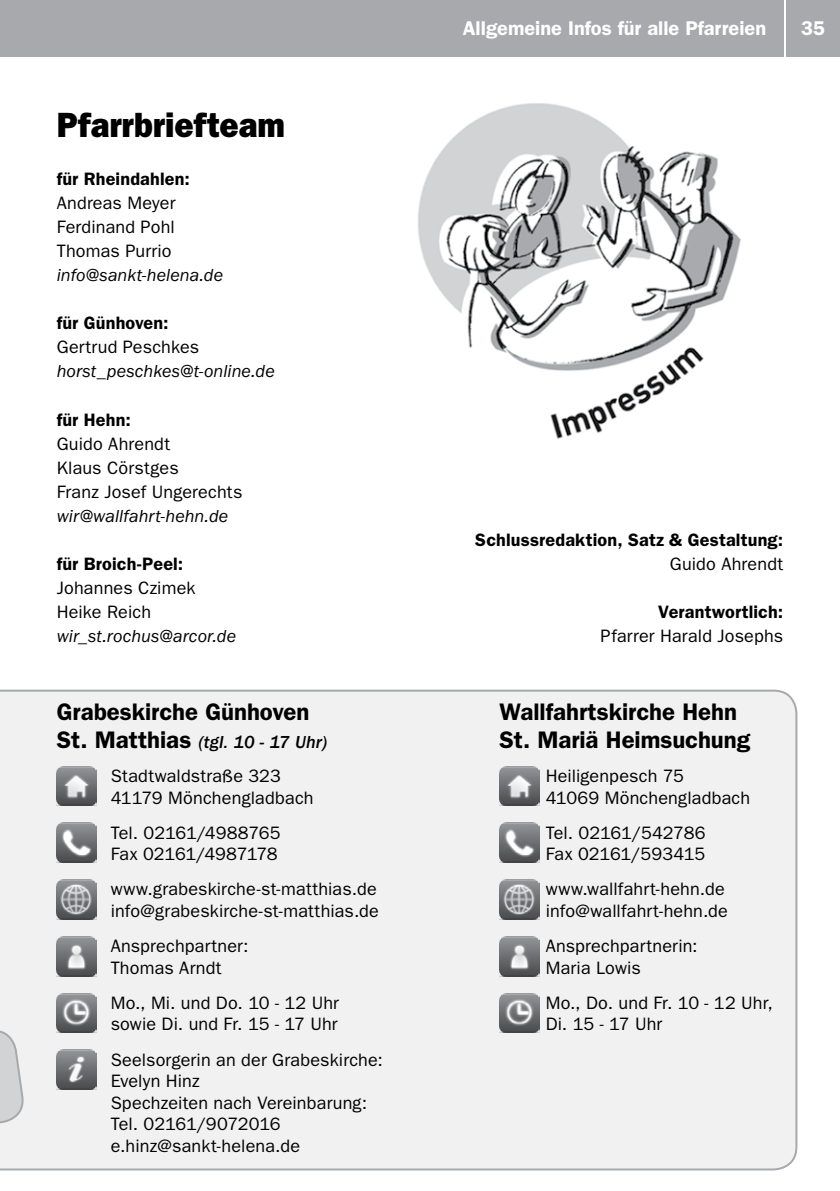
<style>
.page{position:relative;width:840px;height:1191px;background:#fff}
.page>*{position:absolute;margin:0;border:0;box-sizing:border-box;transform-origin:0 0}
.t1{font:800 35.2px "Franklin Gothic LT";color:#000;scale:.91 1}
.t2{font:600 24px/28.8px "Franklin Gothic LT";color:#000}
.t3{font:600 20px "Franklin Gothic LT";color:#fff}
.t4{font:18px/21.6px "Franklin Gothic LT";letter-spacing:.01em;color:#000}
.t5{font:600 18px "Franklin Gothic LT";letter-spacing:.01em;color:#000}
.t6{font:italic 18px "Franklin Gothic LT";letter-spacing:.005em;color:#000}
.t7{font:18px/21.6px "Franklin Gothic LT";letter-spacing:-.01em;color:#000}
.t8{font:italic 500 18px "Franklin Gothic LT";letter-spacing:.005em;color:#000}
.s1{font-weight:600;font-style:normal;font-size:24px}
</style>
<div class="page">
<div style="left:0;top:0;width:782px;height:57px;background:#a7a9ac"></div>
<div style="left:785px;top:0;width:54px;height:57px;background:#a7a9ac"></div>
<img style="left:418px;top:103px;width:323px;height:336px">
<div style="left:0;top:689px;width:797px;height:481px;background:#f1f1f2"></div>
<img style="left:57px;top:766px;width:39px;height:40px">
<img style="left:57px;top:823px;width:39px;height:39px">
<img style="left:57px;top:879px;width:39px;height:40px">
<img style="left:57px;top:936px;width:39px;height:40px">
<img style="left:57px;top:993px;width:39px;height:39px">
<img style="left:57px;top:1049px;width:39px;height:40px">
<img style="left:499px;top:766px;width:40px;height:40px">
<img style="left:499px;top:823px;width:40px;height:39px">
<img style="left:499px;top:879px;width:40px;height:40px">
<img style="left:499px;top:936px;width:40px;height:40px">
<img style="left:499px;top:993px;width:40px;height:39px">
<svg style="left:0;top:1022px;width:25px;height:149px"></svg>
<h1 class="t1" style="left:57px;top:105px;width:252px">Pfarrbriefteam</h1>
<p class="t5" style="left:57px;top:169px;width:135px">für Rheindahlen:</p>
<p class="t4" style="left:57px;top:191px;width:120px;line-height:24px;text-align:justify">Andreas Meyer Ferdinand Pohl Thomas Purrio</p>
<p class="t6" style="left:57px;top:265px;width:168px">info@sankt-helena.de</p>
<p class="t5" style="left:57px;top:313px;width:113px">für Günhoven:</p>
<p class="t4" style="left:57px;top:337px;width:144px">Gertrud Peschkes</p>
<p class="t6" style="left:57px;top:361px;width:219px">horst_peschkes@t-online.de</p>
<p class="t5" style="left:57px;top:409px;width:76px">für Hehn:</p>
<p class="t4" style="left:57px;top:431px;width:187px;line-height:24px">Guido Ahrendt<br>Klaus Cörstges<br>Franz Josef Ungerechts</p>
<p class="t6" style="left:57px;top:505px;width:173px">wir@wallfahrt-hehn.de</p>
<p class="t5" style="left:57px;top:553px;width:128px">für Broich-Peel:</p>
<p class="t4" style="left:57px;top:575px;width:140px;line-height:24px">Johannes Czimek<br>Heike Reich</p>
<p class="t6" style="left:57px;top:625px;width:181px">wir_st.rochus@arcor.de</p>
<h2 class="t2" style="left:57px;top:697px;width:254px">Grabeskirche Günhoven</h2>
<p class="t8" style="left:57px;top:732px;width:272px"><span class="s1">St. Matthias</span> (tgl. 10 - 17 Uhr)</p>
<p class="t4" style="left:111px;top:765px;width:204px">Stadtwaldstraße 323<br>41179 Mönchengladbach</p>
<p class="t7" style="left:111px;top:822px;width:171px">Tel. 02161/4988765<br>Fax 02161/4987178</p>
<p class="t4" style="left:111px;top:878px;width:270px">www.grabeskirche-st-matthias.de info@grabeskirche-st-matthias.de</p>
<p class="t4" style="left:111px;top:935px;width:139px">Ansprechpartner:<br>Thomas Arndt</p>
<p class="t4" style="left:111px;top:992px;width:230px">Mo., Mi. und Do. 10 - 12 Uhr sowie Di. und Fr. 15 - 17 Uhr</p>
<p class="t4" style="left:111px;top:1048px;width:273px">Seelsorgerin an der Grabeskirche:<br>Evelyn Hinz<br>Spechzeiten nach Vereinbarung:<br>Tel. 02161/9072016 e.hinz@sankt-helena.de</p>
<p class="t3" style="left:462px;top:17px;width:305px">Allgemeine Infos für alle Pfarreien</p>
<p class="t3" style="left:800px;top:17px;width:25px">35</p>
<p class="t5" style="left:475px;top:529px;width:309px">Schlussredaktion, Satz &amp; Gestaltung:</p>
<p class="t4" style="left:669px;top:553px;width:115px">Guido Ahrendt</p>
<p class="t5" style="left:658px;top:601px;width:126px">Verantwortlich:</p>
<p class="t4" style="left:600px;top:625px;width:184px">Pfarrer Harald Josephs</p>
<h2 class="t2" style="left:499px;top:697px;width:252px">Wallfahrtskirche Hehn<br>St. Mariä Heimsuchung</h2>
<p class="t4" style="left:545px;top:765px;width:206px">Heiligenpesch 75<br>41069 Mönchengladbach</p>
<p class="t4" style="left:545px;top:822px;width:161px">Tel. 02161/542786<br>Fax 02161/593415</p>
<p class="t4" style="left:545px;top:878px;width:184px">www.wallfahrt-hehn.de info@wallfahrt-hehn.de</p>
<p class="t4" style="left:545px;top:935px;width:153px">Ansprechpartnerin:<br>Maria Lowis</p>
<p class="t4" style="left:545px;top:992px;width:229px">Mo., Do. und Fr. 10 - 12 Uhr,<br>Di. 15 - 17 Uhr</p>
</div>
